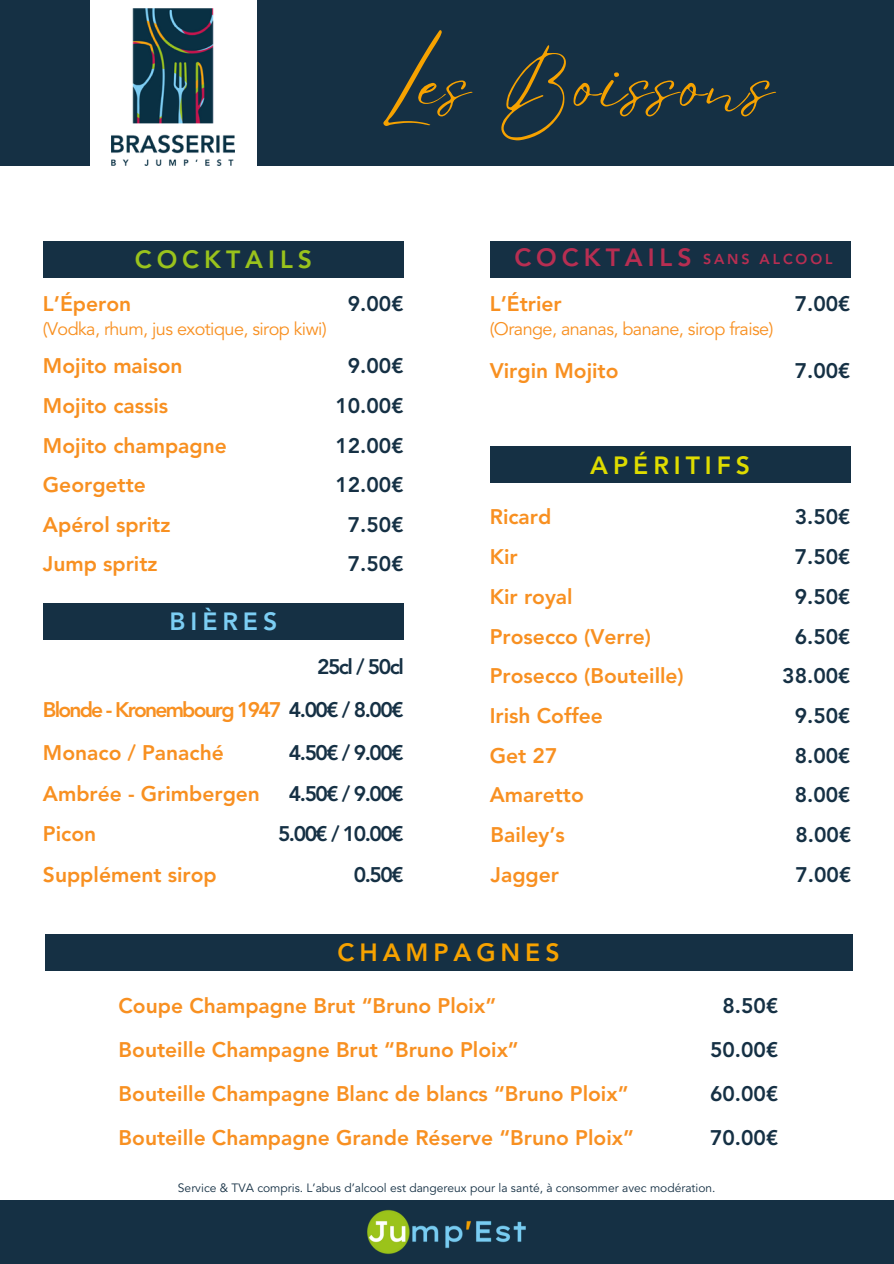
<style>
.page{position:relative;width:894px;height:1264px;background:#fff}
.page>*{position:absolute;margin:0;border:0;box-sizing:border-box;transform-origin:0 0}
.t1{font:75px "Eyesome Script";letter-spacing:.03em;color:#f6a200}
.t2{font:800 24.75px "Avenir LT Std";letter-spacing:.2em;color:#f6a200}
.t3{font:800 24.75px "Avenir LT Std";letter-spacing:.2em;color:#9ac31c}
.t4{font:800 24.75px "Avenir LT Std";letter-spacing:.2em;color:#dedc00}
.t5{font:800 24.75px "Avenir LT Std";letter-spacing:.2em;color:#7ccef4}
.t6{font:800 21px "Avenir LT Std";color:#f89021}
.t7{font:800 21px "Avenir LT Std";color:#153044}
.t8{font:800 21px "Avenir LT Std";letter-spacing:-.085em;color:#f89021}
.t9{font:800 21px "Avenir LT Std";letter-spacing:-.07em;color:#153044}
.t10{font:18px "Avenir LT Std";letter-spacing:-.03em;color:#f89021}
.t11{font:800 14.25px "Avenir LT Std";letter-spacing:.2em;color:#b72e52}
.t12{font:12px "Avenir LT Std";color:#153044}
.s1{font-size:24.75px}
.s2{color:#153044}
</style>
<div class="page">
<div style="left:257px;top:0;width:636px;height:166px;background:#153044"></div>
<div style="left:0;top:1199px;width:893px;height:64px;background:#153044"></div>
<img style="left:367px;top:1210px;width:159px;height:44px">
<div style="left:43px;top:241px;width:361px;height:36px;background:#153044"></div>
<div style="left:489px;top:241px;width:361px;height:36px;background:#153044"></div>
<div style="left:45px;top:934px;width:807px;height:36px;background:#153044"></div>
<div style="left:489px;top:447px;width:361px;height:36px;background:#153044"></div>
<div style="left:43px;top:603px;width:361px;height:37px;background:#153044"></div>
<div style="left:0;top:0;width:89px;height:166px;background:#153044"></div>
<img style="left:112px;top:9px;width:122px;height:156px">
<h3 class="t1" style="left:379px;top:37px;width:395px">Les Boissons</h3>
<h1 class="t3" style="left:135px;top:249px;width:179px">COCKTAILS</h1>
<h2 class="t11" style="left:514px;top:253px;width:319px"><span class="s1">COCKTAILS</span> SANS ALCOOL</h2>
<h4 class="t6" style="left:489px;top:295px;width:73px">L’Étrier</h4>
<h4 class="t10" style="left:489px;top:321px;width:285px">(Orange, ananas, banane, sirop fraise)</h4>
<h3 class="t6" style="left:43px;top:295px;width:90px">L’Éperon</h3>
<h3 class="t10" style="left:43px;top:321px;width:285px">(Vodka, rhum, jus exotique, sirop kiwi)</h3>
<h3 class="t7" style="left:348px;top:295px;width:57px">9.00€</h3>
<h3 class="t7" style="left:794px;top:295px;width:57px">7.00€</h3>
<h3 class="t6" style="left:43px;top:357px;width:141px">Mojito maison</h3>
<h3 class="t7" style="left:348px;top:357px;width:57px">9.00€</h3>
<h3 class="t6" style="left:43px;top:397px;width:127px">Mojito cassis</h3>
<h3 class="t7" style="left:335px;top:397px;width:70px">10.00€</h3>
<h3 class="t6" style="left:43px;top:436px;width:185px">Mojito champagne</h3>
<h3 class="t7" style="left:335px;top:436px;width:70px">12.00€</h3>
<h3 class="t6" style="left:43px;top:476px;width:104px">Georgette</h3>
<h3 class="t7" style="left:335px;top:476px;width:70px">12.00€</h3>
<h2 class="t6" style="left:43px;top:516px;width:129px">Apérol spritz</h2>
<h3 class="t7" style="left:348px;top:516px;width:57px">7.50€</h3>
<h3 class="t6" style="left:43px;top:555px;width:116px">Jump spritz</h3>
<p class="t7" style="left:348px;top:555px;width:57px">7.50€</p>
<h3 class="t5" style="left:169px;top:611px;width:109px">BIÈRES</h3>
<h3 class="t9" style="left:317px;top:657px;width:88px">25cl / 50cl</h3>
<h2 class="t8" style="left:43px;top:701px;width:362px">Blonde - Kronembourg 1947 <span class="s2">4.00€ / 8.00€</span></h2>
<h3 class="t6" style="left:43px;top:743px;width:182px">Monaco / Panaché</h3>
<h3 class="t7" style="left:289px;top:744px;width:116px">4.50€ / 9.00€</h3>
<h3 class="t6" style="left:43px;top:784px;width:218px">Ambrée - Grimbergen</h3>
<h3 class="t7" style="left:289px;top:784px;width:116px">4.50€ / 9.00€</h3>
<h3 class="t6" style="left:43px;top:825px;width:55px">Picon</h3>
<h3 class="t7" style="left:278px;top:825px;width:127px">5.00€ / 10.00€</h3>
<h5 class="t6" style="left:43px;top:865px;width:175px">Supplément sirop</h5>
<h4 class="t7" style="left:353px;top:865px;width:52px">0.50€</h4>
<h3 class="t6" style="left:489px;top:361px;width:130px">Virgin Mojito</h3>
<h3 class="t7" style="left:794px;top:361px;width:57px">7.00€</h3>
<h2 class="t4" style="left:590px;top:455px;width:161px">APÉRITIFS</h2>
<h3 class="t6" style="left:489px;top:508px;width:63px">Ricard</h3>
<h3 class="t7" style="left:794px;top:508px;width:57px">3.50€</h3>
<h3 class="t6" style="left:489px;top:548px;width:30px">Kir</h3>
<h2 class="t7" style="left:794px;top:548px;width:57px">7.50€</h2>
<h3 class="t6" style="left:489px;top:587px;width:84px">Kir royal</h3>
<h3 class="t7" style="left:794px;top:588px;width:57px">9.50€</h3>
<h3 class="t6" style="left:489px;top:627px;width:163px">Prosecco (Verre)</h3>
<h3 class="t7" style="left:794px;top:627px;width:57px">6.50€</h3>
<h3 class="t6" style="left:489px;top:667px;width:195px">Prosecco (Bouteille)</h3>
<h3 class="t7" style="left:782px;top:667px;width:70px">38.00€</h3>
<h3 class="t6" style="left:489px;top:707px;width:115px">Irish Coffee</h3>
<h3 class="t7" style="left:794px;top:707px;width:57px">9.50€</h3>
<h3 class="t6" style="left:489px;top:746px;width:69px">Get 27</h3>
<h3 class="t7" style="left:794px;top:746px;width:57px">8.00€</h3>
<h3 class="t6" style="left:489px;top:786px;width:96px">Amaretto</h3>
<h3 class="t7" style="left:794px;top:786px;width:57px">8.00€</h3>
<h3 class="t6" style="left:490px;top:826px;width:76px">Bailey’s</h3>
<h3 class="t7" style="left:795px;top:826px;width:57px">8.00€</h3>
<h3 class="t6" style="left:490px;top:865px;width:70px">Jagger</h3>
<h3 class="t7" style="left:795px;top:865px;width:57px">7.00€</h3>
<h3 class="t2" style="left:337px;top:942px;width:223px">CHAMPAGNES</h3>
<h3 class="t6" style="left:118px;top:996px;width:379px">Coupe Champagne Brut “Bruno Ploix”</h3>
<h3 class="t7" style="left:722px;top:996px;width:57px">8.50€</h3>
<h3 class="t6" style="left:118px;top:1040px;width:401px">Bouteille Champagne Brut “Bruno Ploix”</h3>
<h3 class="t7" style="left:709px;top:1040px;width:70px">50.00€</h3>
<h3 class="t6" style="left:118px;top:1084px;width:511px">Bouteille Champagne Blanc de blancs “Bruno Ploix”</h3>
<h3 class="t7" style="left:709px;top:1084px;width:70px">60.00€</h3>
<h3 class="t6" style="left:118px;top:1128px;width:516px">Bouteille Champagne Grande Réserve “Bruno Ploix”</h3>
<h3 class="t7" style="left:709px;top:1128px;width:70px">70.00€</h3>
<h3 class="t12" style="left:178px;top:1182px;width:539px">Service &amp; TVA compris. L’abus d’alcool est dangereux pour la santé, à consommer avec modération.</h3>
</div>
